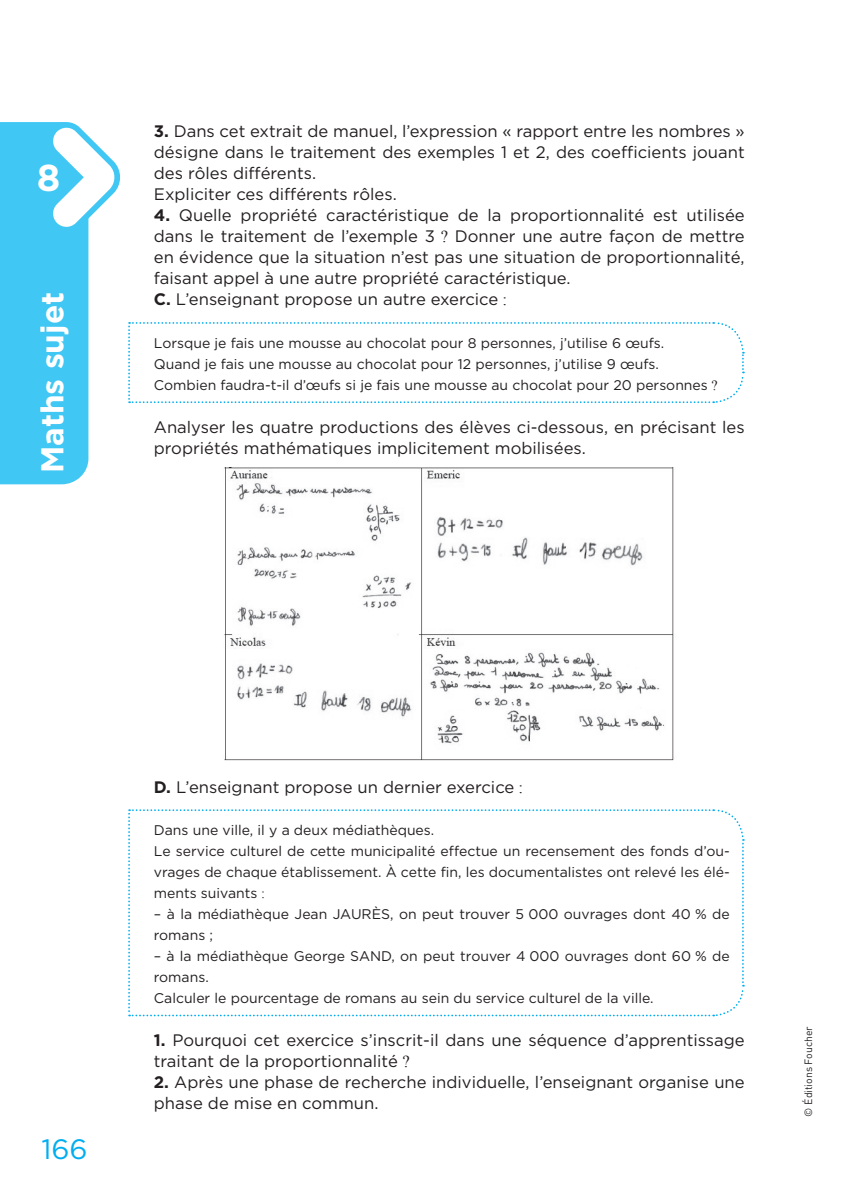
<style>
.page{position:relative;width:844px;height:1191px;background:#fff}
.page>*{position:absolute;margin:0;border:0;box-sizing:border-box;transform-origin:0 0}
.t1{font:700 37.45px "Gotham";color:#fff}
.t2{font:700 31.5px "Gotham";color:#fff}
.t3{font:28px "Gotham";color:#00aeef}
.t4{font:16.62px/21px "Gotham";color:#231f20}
.t5{font:14px/21px "Gotham";color:#231f20}
.t6{font:10.5px "DINOT";color:#231f20}
.s1{font-weight:700}
.s2{font-family:"Times New Roman"}
</style>
<div class="page">
<svg style="left:128px;top:809px;width:616px;height:208px"></svg>
<svg style="left:0;top:122px;width:744px;height:362px"></svg>
<img style="left:222px;top:467px;width:454px;height:294px">
<h1 class="t1" style="left:37px;top:156px;width:25px">8</h1>
<h2 class="t2" style="left:34px;top:473px;width:183px;rotate:-90deg">Maths sujet</h2>
<p class="t4" style="left:154px;top:121px;width:592px"><span class="s1">3.</span> Dans cet extrait de manuel, l’expression « rapport entre les nombres » désigne dans le traitement des exemples 1 et 2, des coefficients jouant des rôles différents.<br>Expliciter ces différents rôles.</p>
<p class="t4" style="left:154px;top:205px;width:592px"><span class="s1">4.</span> Quelle propriété caractéristique de la proportionnalité est utilisée dans le traitement de l’exemple 3 <span class="s2">?</span> Donner une autre façon de mettre en évidence que la situation n’est pas une situation de proportionnalité, faisant appel à une autre propriété caractéristique.<br><span class="s1">C.</span> L’enseignant propose un autre exercice <span class="s2">:</span></p>
<p class="t5" style="left:154px;top:332px;width:565px">Lorsque je fais une mousse au chocolat pour 8 personnes, j’utilise 6 œufs.<br>Quand je fais une mousse au chocolat pour 12 personnes, j’utilise 9 œufs.<br>Combien faudra-t-il d’œufs si je fais une mousse au chocolat pour 20 personnes <span class="s2">?</span></p>
<p class="t4" style="left:154px;top:417px;width:592px">Analyser les quatre productions des élèves ci-dessous, en précisant les propriétés mathématiques implicitement mobilisées.</p>
<h3 class="t3" style="left:41px;top:1133px;width:48px">166</h3>
<p class="t4" style="left:154px;top:776px;width:371px"><span class="s1">D.</span> L’enseignant propose un dernier exercice <span class="s2">:</span></p>
<p class="t5" style="left:154px;top:819px;width:577px">Dans une ville, il y a deux médiathèques.<br>Le service culturel de cette municipalité effectue un recensement des fonds d’ou&shy;vrages de chaque établissement. À cette fin, les documentalistes ont relevé les élé&shy;ments suivants <span class="s2">:</span></p>
<p class="t5" style="left:154px;top:903px;width:577px">– à la médiathèque Jean JAURÈS, on peut trouver 5 000 ouvrages dont 40 % de romans ;</p>
<p class="t5" style="left:154px;top:945px;width:577px">– à la médiathèque George SAND, on peut trouver 4 000 ouvrages dont 60 % de romans.<br>Calculer le pourcentage de romans au sein du service culturel de la ville.</p>
<p class="t4" style="left:154px;top:1030px;width:592px"><span class="s1">1.</span> Pourquoi cet exercice s’inscrit-il dans une séquence d’apprentissage traitant de la proportionnalité <span class="s2">?</span></p>
<p class="t4" style="left:154px;top:1072px;width:592px"><span class="s1">2.</span> Après une phase de recherche individuelle, l’enseignant organise une phase de mise en commun.</p>
<p class="t6" style="left:801px;top:1116px;width:92px;rotate:-90deg">© Éditions Foucher</p>
</div>
